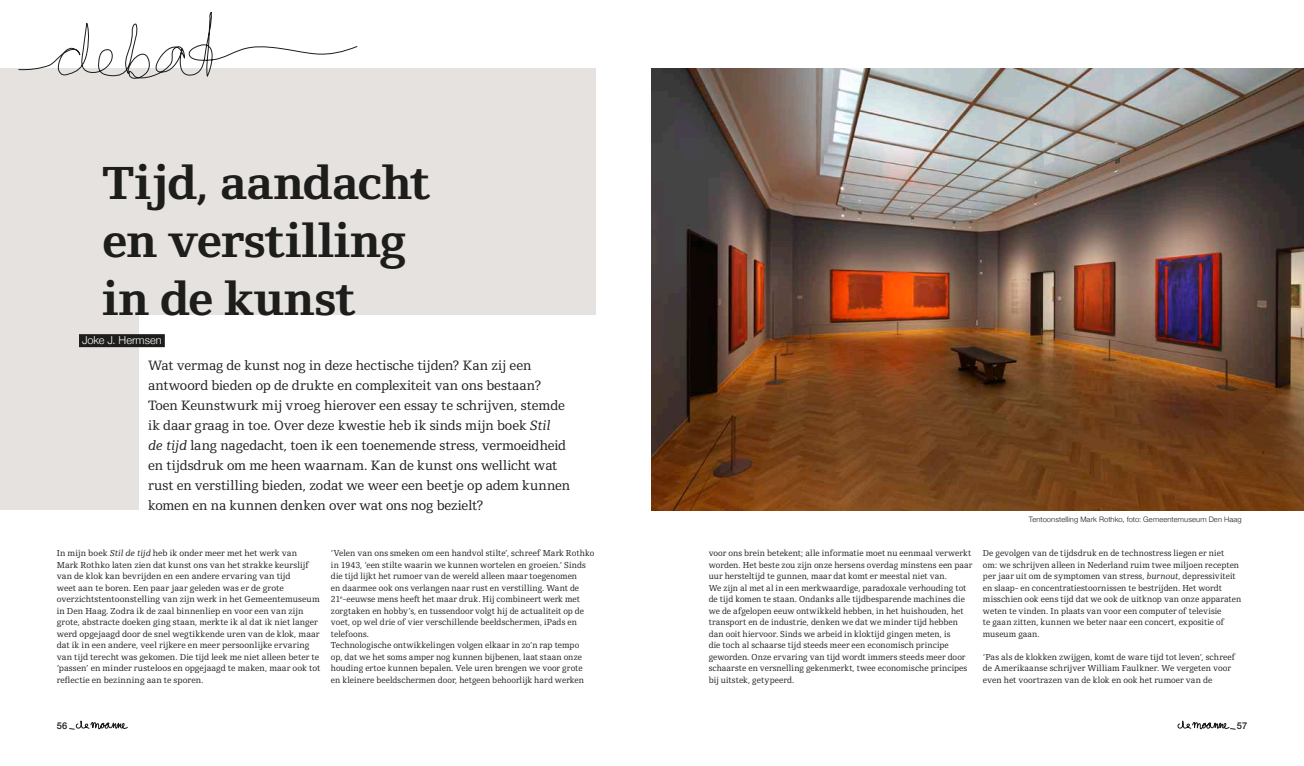
<style>
.page{position:relative;width:1304px;height:766px;background:#fff}
.page>*{position:absolute;margin:0;border:0;box-sizing:border-box;transform-origin:0 0}
.t1{font:700 48px/58px "Foundry Origin";letter-spacing:.005em;color:#1d1d1b}
.t2{font:14px/20px "Foundry Origin";letter-spacing:-.005em;color:#1d1d1b}
.t3{font:300 11px "Helvetica Neue";color:#fff}
.t4{font:500 9.3px "Helvetica Neue";color:#1d1d1b}
.t5{font:9px/11.5px "Foundry Origin";letter-spacing:.01em;color:#1d1d1b}
.t6{font:300 7.5px "Helvetica Neue";letter-spacing:.015em;color:#1d1d1b}
.s1{font-style:italic}
</style>
<div class="page">
<svg style="left:69px;top:720px;width:59px;height:10px"></svg>
<svg style="left:1177px;top:720px;width:59px;height:10px"></svg>
<img style="left:652px;top:68px;width:652px;height:442px">
<div style="left:0;top:68px;width:595px;height:246px;background:#e6e2e0"></div>
<div style="left:0;top:298px;width:138px;height:212px;background:#e6e2e0"></div>
<div style="left:79px;top:334px;width:86px;height:13px;background:#1d1d1b"></div>
<svg style="left:18px;top:11px;width:340px;height:68px"></svg>
<h1 class="t1" style="left:102px;top:153px;width:329px">Tijd, aandacht en verstilling in de kunst</h1>
<p class="t3" style="left:82px;top:331px;width:81px">Joke J. Hermsen</p>
<p class="t2" style="left:148px;top:355px;width:423px">Wat vermag de kunst nog in deze hectische tijden? Kan zij een antwoord bieden op de drukte en complexiteit van ons bestaan?<br>Toen Keunstwurk mij vroeg hierover een essay te schrijven, stemde ik daar graag in toe. Over deze kwestie heb ik sinds mijn boek <span class="s1">Stil<br>de tijd</span> lang nagedacht, toen ik een toenemende stress, vermoeidheid en tijdsdruk om me heen waarnam. Kan de kunst ons wellicht wat rust en verstilling bieden, zodat we weer een beetje op adem kunnen komen en na kunnen denken over wat ons nog bezielt?</p>
<p class="t5" style="left:57px;top:547px;width:265px">In mijn boek <span class="s1">Stil de tijd</span> heb ik onder meer met het werk van Mark Rothko laten zien dat kunst ons van het strakke keurslijf van de klok kan bevrijden en een andere ervaring van tijd<br>weet aan te boren. Een paar jaar geleden was er de grote overzichtstentoonstelling van zijn werk in het Gemeentemuseum in Den Haag. Zodra ik de zaal binnenliep en voor een van zijn grote, abstracte doeken ging staan, merkte ik al dat ik niet langer werd opgejaagd door de snel wegtikkende uren van de klok, maar dat ik in een andere, veel rijkere en meer persoonlijke ervaring van tijd terecht was gekomen. Die tijd leek me niet alleen beter te ‘passen’ en minder rusteloos en opgejaagd te maken, maar ook tot reflectie en bezinning aan te sporen.</p>
<p class="t5" style="left:331px;top:547px;width:265px">‘Velen van ons smeken om een handvol stilte’, schreef Mark Rothko in 1943, ‘een stilte waarin we kunnen wortelen en groeien.’ Sinds die tijd lijkt het rumoer van de wereld alleen maar toegenomen<br>en daarmee ook ons verlangen naar rust en verstilling. Want de 21<sup>e</sup>-eeuwse mens heeft het maar druk. Hij combineert werk met zorgtaken en hobby’s, en tussendoor volgt hij de actualiteit op de voet, op wel drie of vier verschillende beeldschermen, iPads en telefoons.<br>Technologische ontwikkelingen volgen elkaar in zo’n rap tempo<br>op, dat we het soms amper nog kunnen bijbenen, laat staan onze houding ertoe kunnen bepalen. Vele uren brengen we voor grote en kleinere beeldschermen door, hetgeen behoorlijk hard werken</p>
<p class="t6" style="left:1029px;top:513px;width:215px">Tentoonstelling Mark Rothko, foto: Gemeentemuseum Den Haag</p>
<p class="t5" style="left:709px;top:547px;width:265px">voor ons brein betekent; alle informatie moet nu eenmaal verwerkt worden. Het beste zou zijn onze hersens overdag minstens een paar uur hersteltijd te gunnen, maar dat komt er meestal niet van.<br>We zijn al met al in een merkwaardige, paradoxale verhouding tot de tijd komen te staan. Ondanks alle tijdbesparende machines die we de afgelopen eeuw ontwikkeld hebben, in het huishouden, het transport en de industrie, denken we dat we minder tijd hebben dan ooit hiervoor. Sinds we arbeid in kloktijd gingen meten, is<br>die toch al schaarse tijd steeds meer een economisch principe geworden. Onze ervaring van tijd wordt immers steeds meer door schaarste en versnelling gekenmerkt, twee economische principes bij uitstek, getypeerd.</p>
<p class="t5" style="left:983px;top:547px;width:260px">De gevolgen van de tijdsdruk en de technostress liegen er niet<br>om: we schrijven alleen in Nederland ruim twee miljoen recepten per jaar uit om de symptomen van stress, <span class="s1">burnout</span>, depressiviteit en slaap- en concentratiestoornissen te bestrijden. Het wordt misschien ook eens tijd dat we ook de uitknop van onze apparaten weten te vinden. In plaats van voor een computer of televisie<br>te gaan zitten, kunnen we beter naar een concert, expositie of museum gaan.</p>
<p class="t5" style="left:983px;top:651px;width:254px">‘Pas als de klokken zwijgen, komt de ware tijd tot leven’, schreef de Amerikaanse schrijver William Faulkner. We vergeten voor even het voortrazen van de klok en ook het rumoer van de</p>
<p class="t4" style="left:57px;top:718px;width:12px">56</p>
<p class="t4" style="left:1237px;top:718px;width:12px">57</p>
</div>
